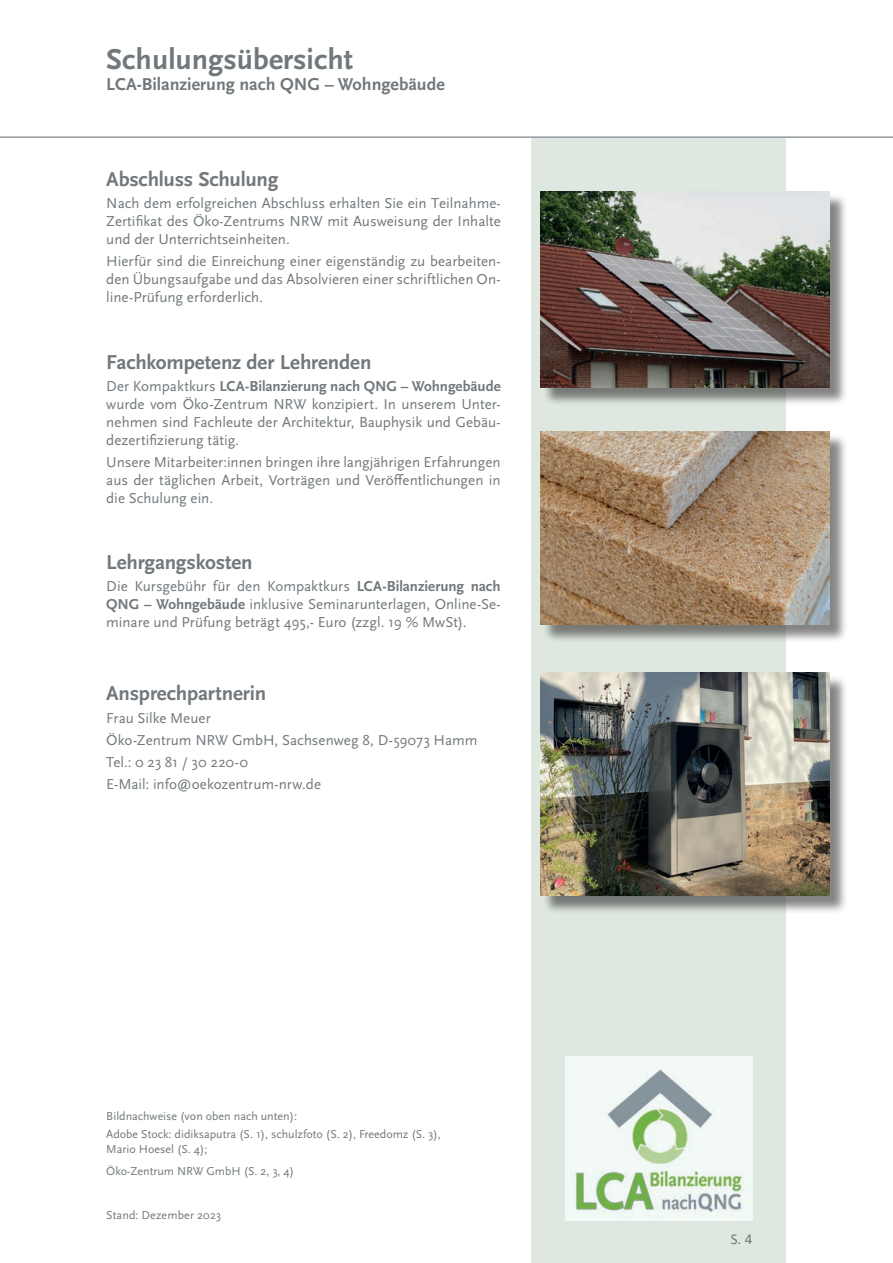
<style>
.page{position:relative;width:893px;height:1263px;background:#fff}
.page>*{position:absolute;margin:0;border:0;box-sizing:border-box;transform-origin:0 0}
.t1{font:700 30px "Scala Sans Pro";color:#71787c}
.t2{font:700 21px "Scala Sans Pro";letter-spacing:-.01em;color:#71787c}
.t3{font:700 18px "Scala Sans Pro";color:#71787c}
.t4{font:15px/18px "Scala Sans Pro";color:#71787c;text-align:justify}
.t5{font:15px "Calibri";color:#71787c}
.t6{font:12px/18.6px "Scala Sans Pro";color:#71787c}
.s1{font-weight:700}
</style>
<div class="page">
<div style="left:531px;top:138px;width:255px;height:1125px;background:#dee8e0"></div>
<img style="left:565px;top:1056px;width:187px;height:164px">
<div style="left:542px;top:194px;width:306px;height:212px;background:#231f20;opacity:.55"></div>
<img style="left:540px;top:191px;width:289px;height:196px">
<div style="left:542px;top:434px;width:306px;height:209px;background:#231f20;opacity:.55"></div>
<img style="left:540px;top:431px;width:289px;height:193px">
<hr style="left:0;top:136px;width:893px;height:2px;background:#949ca0">
<div style="left:542px;top:675px;width:306px;height:239px;background:#231f20;opacity:.55"></div>
<img style="left:540px;top:673px;width:289px;height:223px">
<h1 class="t1" style="left:106px;top:42px;width:248px">Schulungsübersicht</h1>
<p class="t3" style="left:106px;top:74px;width:340px">LCA-Bilanzierung nach QNG – Wohngebäude</p>
<h2 class="t2" style="left:106px;top:167px;width:173px">Abschluss Schulung</h2>
<p class="t4" style="left:106px;top:194px;width:396px">Nach dem erfolgreichen Abschluss erhalten Sie ein Teilnahme-Zertifikat des Öko-Zentrums NRW mit Ausweisung der Inhalte und der Unterrichtseinheiten.</p>
<p class="t4" style="left:106px;top:252px;width:396px">Hierfür sind die Einreichung einer eigenständig zu bearbeiten&shy;den Übungsaufgabe und das Absolvieren einer schriftlichen On&shy;line-Prüfung erforderlich.</p>
<h2 class="t2" style="left:106px;top:350px;width:267px">Fachkompetenz der Lehrenden</h2>
<p class="t4" style="left:106px;top:377px;width:396px">Der Kompaktkurs <span class="s1">LCA-Bilanzierung nach QNG – Wohngebäude </span>wurde vom Öko-Zentrum NRW konzipiert. In unserem Unter&shy;nehmen sind Fachleute der Architektur, Bauphysik und Gebäu&shy;dezertifizierung tätig.</p>
<p class="t4" style="left:106px;top:453px;width:396px">Unsere Mitarbeiter:innen bringen ihre langjährigen Erfahrungen aus der täglichen Arbeit, Vorträgen und Veröffentlichungen in die Schulung ein.</p>
<h2 class="t2" style="left:106px;top:550px;width:148px">Lehrgangskosten</h2>
<p class="t4" style="left:106px;top:577px;width:396px">Die Kursgebühr für den Kompaktkurs <span class="s1">LCA-Bilanzierung nach QNG – Wohngebäude</span> inklusive Seminarunterlagen, Online-Se&shy;minare und Prüfung beträgt 495,- Euro (zzgl. 19 % MwSt).</p>
<h2 class="t2" style="left:106px;top:681px;width:161px">Ansprechpartnerin</h2>
<p class="t4" style="left:106px;top:707px;width:373px;line-height:22.2px;text-align:left">Frau Silke Meuer<br>Öko-Zentrum NRW GmbH, Sachsenweg 8, D-59073 Hamm<br>Tel.: 0 23 81 / 30 220-0<br>E-Mail: info@oekozentrum-nrw.de</p>
<p class="t6" style="left:106px;top:1106px;width:336px">Bildnachweise (von oben nach unten):<br>Adobe Stock: didiksaputra (S. 1), schulzfoto (S. 2), Freedomz (S. 3),</p>
<p class="t6" style="left:106px;top:1138px;width:189px;line-height:22.2px">Mario Hoesel (S. 4);<br>Öko-Zentrum NRW GmbH (S. 2, 3, 4)</p>
<p class="t6" style="left:106px;top:1206px;width:116px">Stand: Dezember 2023</p>
<p class="t5" style="left:731px;top:1229px;width:23px">S. 4</p>
</div>
